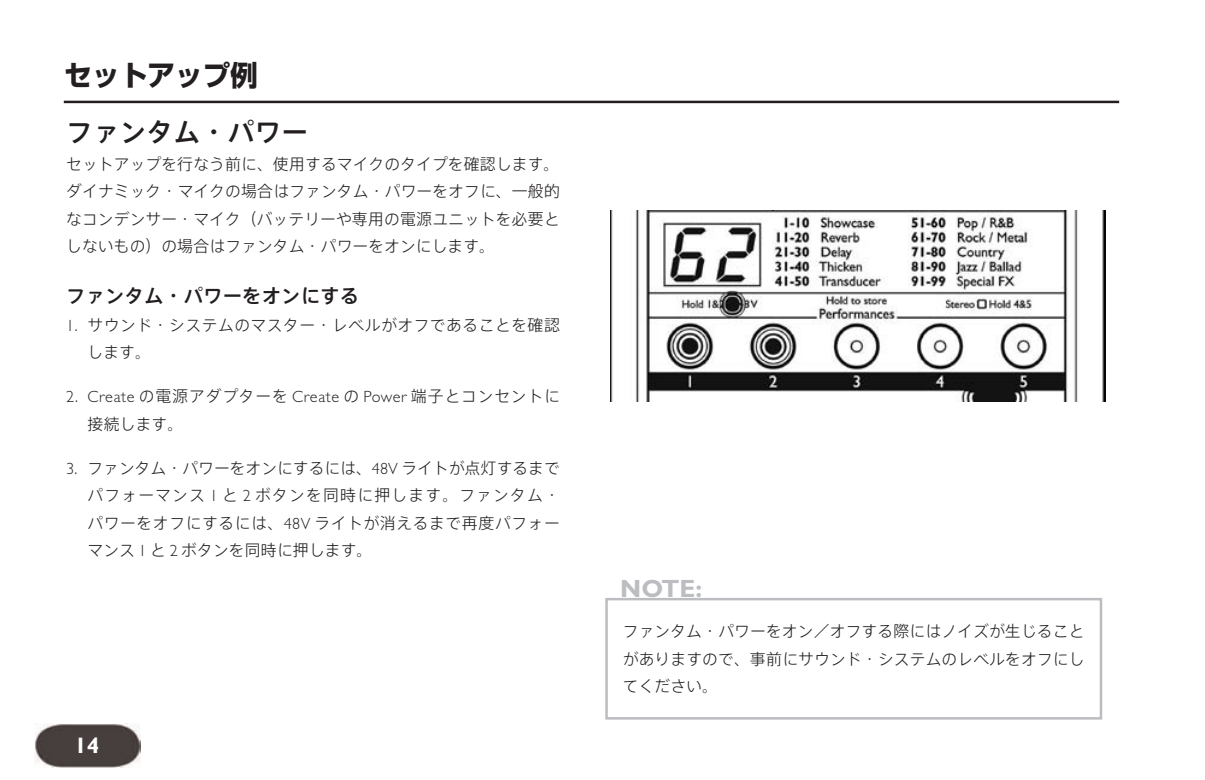
<style>
.page{position:relative;width:1205px;height:780px;background:#fff}
.page>*{position:absolute;margin:0;border:0;box-sizing:border-box;transform-origin:0 0}
.t1{font:700 28.25px "Shin Go Pro";color:#231f20}
.t2{font:500 26.75px "Axis Std";color:#231f20}
.t3{font:700 25px "Gill Sans";color:#bcbdc0}
.t4{font:700 22.5px "Gill Sans";color:#fff}
.t5{font:500 19.5px "Axis Std";color:#231f20}
.t6{font:300 16.25px "Gill Sans";letter-spacing:.04em;color:#231f20}
.t7{font:300 15.75px/27.5px "Axis Std";letter-spacing:.005em;color:#231f20;text-align:justify}
.t8{font:300 15.75px/27.5px "Axis Std";letter-spacing:.025em;color:#231f20}
.s1{font-family:"Gill Sans";font-size:16.25px}
.s2{font-family:"Axis Std";font-size:15.75px}
</style>
<div class="page">
<img style="left:35px;top:723px;width:106px;height:44px">
<hr style="left:64px;top:101px;width:1055px;height:2px;background:#231f20">
<img style="left:610px;top:210px;width:495px;height:191px">
<div style="left:605px;top:598px;width:497px;height:121px;border:2px solid #bcbdc0"></div>
<h1 class="t1" style="left:64px;top:53px;width:195px">セットアップ例</h1>
<h2 class="t2" style="left:66px;top:112px;width:243px">ファンタム・パワー</h2>
<p class="t7" style="left:66px;top:149px;width:495px">セットアップを行なう前に、使用するマイクのタイプを確認します。ダイナミック・マイクの場合はファンタム・パワーをオフに、一般的なコンデンサー・マイク（バッテリーや専用の電源ユニットを必要としないもの）の場合はファンタム・パワーをオンにします。</p>
<p class="t5" style="left:66px;top:281px;width:294px">ファンタム・パワーをオンにする</p>
<p class="t8" style="left:88px;top:310px;width:474px;text-indent:-21px"><span class="s1">1.</span> サウンド・システムのマスター・レベルがオフであることを確認します。</p>
<p class="t6" style="left:66px;top:390px;width:495px">2. Create <span class="s2">の電源アダプターを</span> Create <span class="s2">の</span> Power <span class="s2">端子とコンセントに</span></p>
<p class="t7" style="left:88px;top:409px;width:97px">接続します。</p>
<p class="t7" style="left:88px;top:453px;width:474px;text-indent:-21px"><span class="s1">3.</span> ファンタム・パワーをオンにするには、<span class="s1">48V</span> ライトが点灯するまでパフォーマンス <span class="s1">1</span> と <span class="s1">2</span> ボタンを同時に押します。ファンタム・パワーをオフにするには、<span class="s1">48V</span> ライトが消えるまで再度パフォーマンス <span class="s1">1</span> と <span class="s1">2</span> ボタンを同時に押します。</p>
<h3 class="t4" style="left:75px;top:737px;width:26px">14</h3>
<h3 class="t3" style="left:620px;top:579px;width:83px">NOTE:</h3>
<p class="t7" style="left:623px;top:616px;width:463px">ファンタム・パワーをオン／オフする際にはノイズが生じることがありますので、事前にサウンド・システムのレベルをオフにしてください。</p>
</div>
